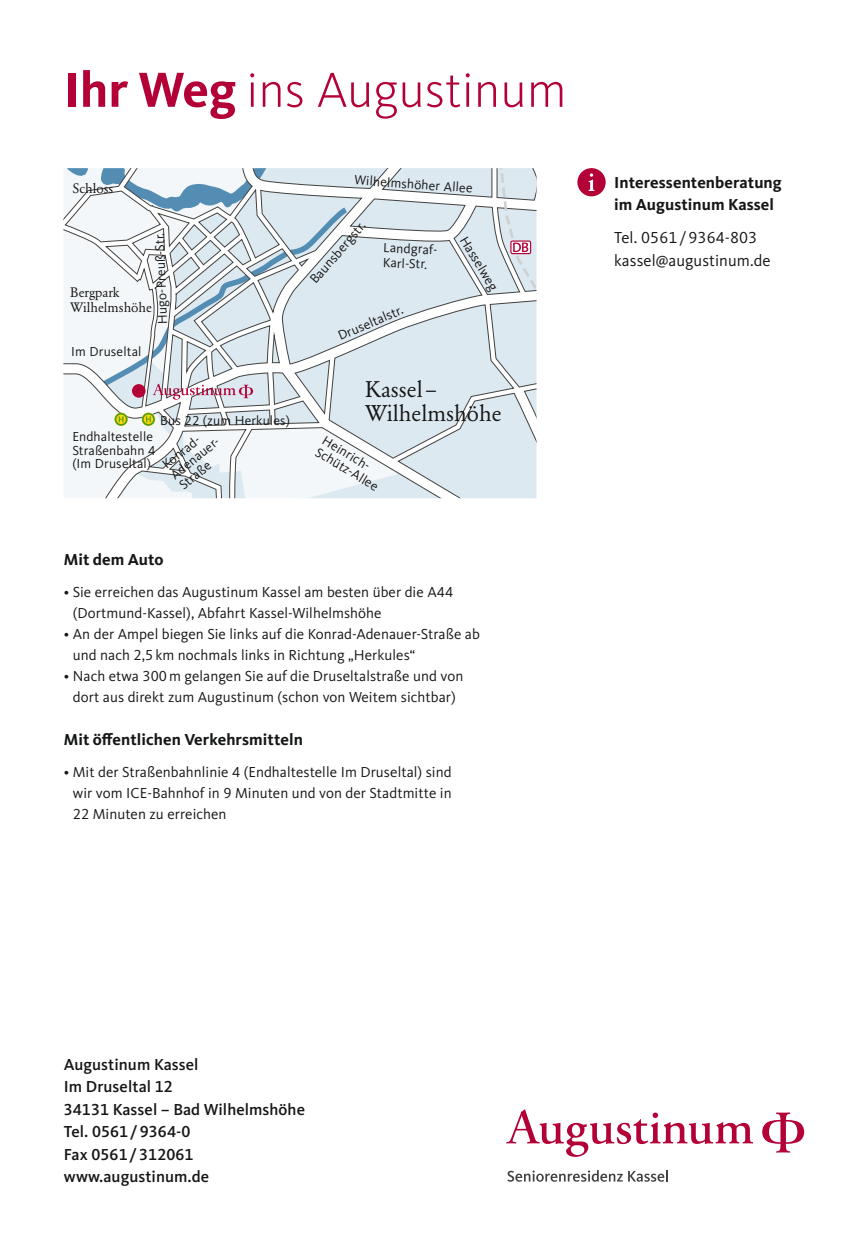
<style>
.page{position:relative;width:868px;height:1246px;background:#fff}
.page>*{position:absolute;margin:0;border:0;box-sizing:border-box;transform-origin:0 0}
.t1{font:300 51px "Kievit OT";color:#b30037}
.Headline_rot{font:22.5px "Garamond BSK";color:#151616}
.t2{font:500 16.5px "Kievit OT";letter-spacing:.005em;color:#151616}
.t3{font:700 16.5px "Kievit OT";letter-spacing:.005em;color:#151616}
.t4{font:16.5px "Kievit OT";letter-spacing:.005em;color:#151616}
.t5{font:15px/21px "Kievit OT";letter-spacing:.005em;color:#151616}
.t6{font:13.5px/13.5px "Kievit OT";letter-spacing:.01em;color:#151616}
.Headline_rot-2{font:13.5px "Garamond BSK";color:#151616}
.s1{font-weight:700}
</style>
<div class="page">
<svg style="left:63px;top:168px;width:543px;height:331px"></svg>
<svg style="left:507px;top:1170px;width:115px;height:12px"></svg>
<svg style="left:628px;top:1170px;width:39px;height:12px"></svg>
<svg style="left:506px;top:1109px;width:247px;height:48px"></svg>
<svg style="left:762px;top:1112px;width:42px;height:40px"></svg>
<div style="left:577px;top:168px;width:28px;height:28px;background:#b30037;border-radius:50%"></div>
<div style="left:132px;top:384px;width:13px;height:14px;background:#b30037;border-radius:50%"></div>
<svg style="left:114px;top:412px;width:14px;height:14px"></svg>
<div style="left:115px;top:413px;width:12px;height:13px;border:2px solid #4d9e26;border-radius:50%"></div>
<svg style="left:119px;top:416px;width:4px;height:6px"></svg>
<svg style="left:142px;top:412px;width:13px;height:14px"></svg>
<div style="left:142px;top:413px;width:13px;height:13px;border:2px solid #4d9e26;border-radius:50%"></div>
<svg style="left:146px;top:416px;width:5px;height:6px"></svg>
<svg style="left:495px;top:168px;width:99px;height:211px"></svg>
<svg style="left:153px;top:384px;width:100px;height:16px"></svg>
<p class="t1" style="left:64px;top:62px;width:504px"><span class="s1">Ihr Weg</span> ins Augustinum</p>
<p class="Headline_rot-2" style="left:72px;top:181px;width:42px">Schloss</p>
<p class="t6" style="left:156px;top:324px;width:93px;rotate:-92deg">Hugo-Preuß-Str.</p>
<p class="Headline_rot-2" style="left:70px;top:284px;width:51px">Bergpark</p>
<p class="Headline_rot-2" style="left:70px;top:299px;width:83px">Wilhelmshöhe</p>
<p class="t6" style="left:71px;top:345px;width:72px">Im Druseltal</p>
<p class="t6" style="left:160px;top:414px;width:131px">Bus 22 (zum Herkules)</p>
<p class="t6" style="left:72px;top:430px;width:82px">Endhaltestelle</p>
<p class="t6" style="left:72px;top:444px;width:85px">Straßenbahn 4</p>
<p class="t6" style="left:72px;top:457px;width:80px">(Im Druseltal)</p>
<p class="t6" style="left:160px;top:461px;width:49px;rotate:-39deg">Konrad-</p>
<p class="t6" style="left:168px;top:471px;width:63px;rotate:-39deg">Adenauer-</p>
<p class="t6" style="left:177px;top:482px;width:38px;rotate:-39deg">Straße</p>
<p class="t6" style="left:355px;top:173px;width:120px;rotate:4deg">Wilhelmshöher Allee</p>
<p class="t6" style="left:307px;top:277px;width:79px;rotate:-49deg">Baunsbergstr.</p>
<p class="t6" style="left:383px;top:241px;width:58px;rotate:2deg">Landgraf-</p>
<p class="t6" style="left:383px;top:256px;width:46px;rotate:2deg">Karl-Str.</p>
<p class="t6" style="left:336px;top:330px;width:71px;rotate:-23deg">Druseltalstr.</p>
<p class="t6" style="left:469px;top:234px;width:62px;rotate:59deg">Hasselweg</p>
<p class="Headline_rot" style="left:365px;top:376px;width:73px">Kassel –</p>
<p class="Headline_rot" style="left:365px;top:400px;width:138px">Wilhelmshöhe</p>
<p class="t6" style="left:327px;top:434px;width:72px;rotate:31deg">Heinrich-<br>Schütz-Allee</p>
<p class="t3" style="left:64px;top:550px;width:101px">Mit dem Auto</p>
<p class="t5" style="left:73px;top:582px;width:382px;text-indent:-9px">• Sie erreichen das Augustinum Kassel am besten über die A44 (Dortmund-Kassel), Abfahrt Kassel-Wilhelmshöhe</p>
<p class="t5" style="left:73px;top:624px;width:408px;text-indent:-9px">• An der Ampel biegen Sie links auf die Konrad-Adenauer-Straße ab und nach 2,5km nochmals links in Richtung „Herkules“</p>
<p class="t5" style="left:64px;top:666px;width:401px;text-align:center">• Nach etwa 300m gelangen Sie auf die Druseltalstraße und von dort aus direkt zum Augustinum (schon von Weitem sichtbar)</p>
<p class="t3" style="left:64px;top:730px;width:240px">Mit öffentlichen Verkehrsmitteln</p>
<p class="t5" style="left:73px;top:762px;width:380px;text-align:justify;text-indent:-9px">• Mit der Straßenbahnlinie 4 (Endhaltestelle Im Druseltal) sind wir vom ICE-Bahnhof in 9 Minuten und von der Stadtmitte in 22 Minuten zu erreichen</p>
<p class="t3" style="left:614px;top:173px;width:169px">Interessentenberatung</p>
<p class="t3" style="left:614px;top:195px;width:161px">im Augustinum Kassel</p>
<p class="t4" style="left:614px;top:229px;width:144px">Tel. 0561/9364-803</p>
<p class="t4" style="left:614px;top:251px;width:158px">kassel@augustinum.de</p>
<p class="t2" style="left:64px;top:1055px;width:136px">Augustinum Kassel</p>
<p class="t2" style="left:64px;top:1077px;width:110px">Im Druseltal 12</p>
<p class="t2" style="left:64px;top:1100px;width:243px">34131 Kassel – Bad Wilhelmshöhe</p>
<p class="t2" style="left:64px;top:1122px;width:128px">Tel. 0561/9364-0</p>
<p class="t2" style="left:64px;top:1145px;width:131px">Fax 0561/312061</p>
<p class="t2" style="left:64px;top:1167px;width:147px">www.augustinum.de</p>
</div>
